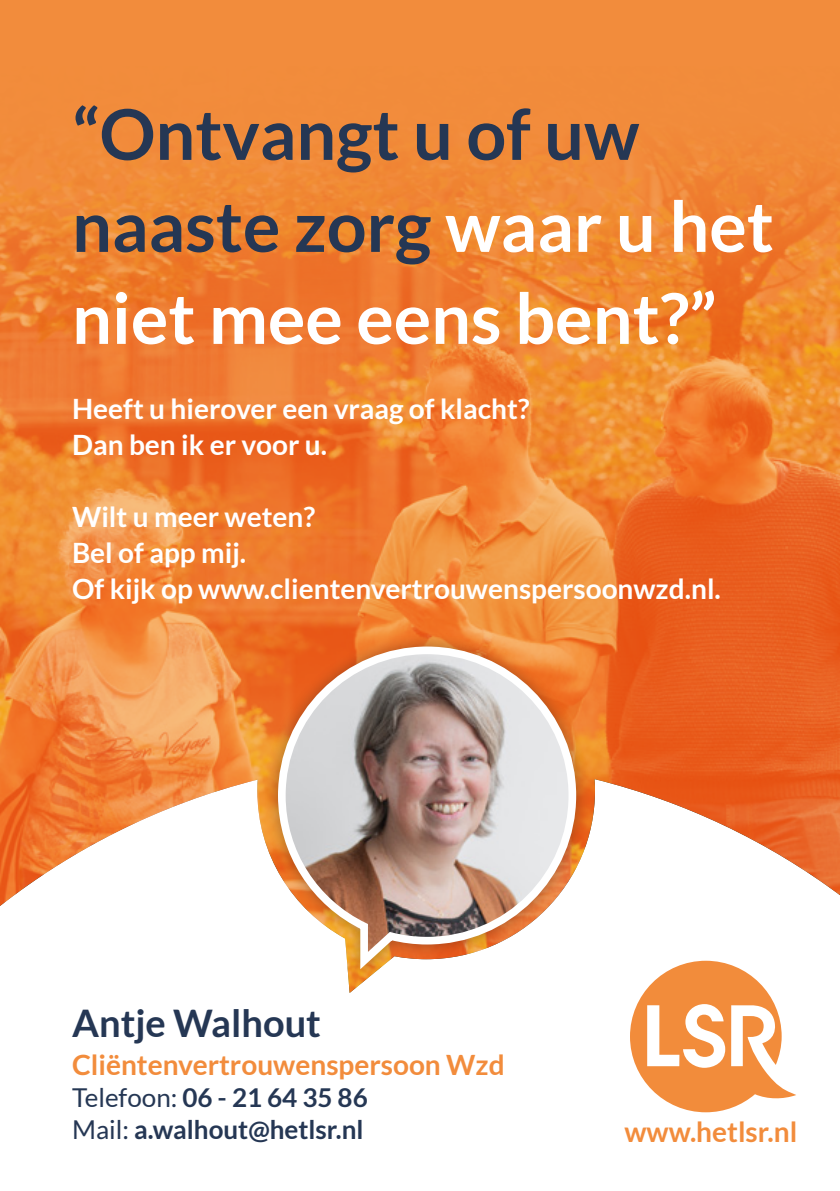
<style>
.page{position:relative;width:840px;height:1191px;background:#fff}
.page>*{position:absolute;margin:0;border:0;box-sizing:border-box;transform-origin:0 0}
.t1{font:700 70px/92px "Lato";color:#fff}
.t2{font:700 38px "Lato";color:#253754}
.t3{font:700 28px/36px "Lato";color:#fff}
.t4{font:700 28px "Lato";color:#f28c3c}
.t5{font:700 26px/32px "Lato";color:#253754}
.s1{color:#253754}
.s2{font-weight:400}
</style>
<div class="page">
<div style="left:0;top:0;width:839px;height:67px;background:#f28c3c"></div>
<img style="left:0;top:67px;width:839px;height:926px">
<svg style="left:629px;top:960px;width:166px;height:152px"></svg>
<div style="left:264px;top:632px;width:326px;height:349px;background:#1d1d1b;opacity:.35"></div>
<img style="left:274px;top:642px;width:305px;height:336px">
<h1 class="t1" style="left:72px;top:87px;width:702px"><span class="s1">“Ontvangt u of uw naaste zorg</span> waar u het niet mee eens bent?”</h1>
<p class="t3" style="left:72px;top:390px;width:459px">Heeft u hierover een vraag of klacht?<br>Dan ben ik er voor u.</p>
<p class="t3" style="left:72px;top:498px;width:650px">Wilt u meer weten?<br>Bel of app mij.<br>Of kijk op www.clientenvertrouwenspersoonwzd.nl.</p>
<h2 class="t2" style="left:72px;top:1001px;width:250px">Antje Walhout</h2>
<p class="t4" style="left:72px;top:1049px;width:434px">Cliëntenvertrouwenspersoon Wzd</p>
<p class="t5" style="left:72px;top:1081px;width:297px"><span class="s2">Telefoon:</span> 06 - 21 64 35 86<br><span class="s2">Mail:</span> a.walhout@hetlsr.nl</p>
<p class="t4" style="left:624px;top:1115px;width:174px">www.hetlsr.nl</p>
</div>
